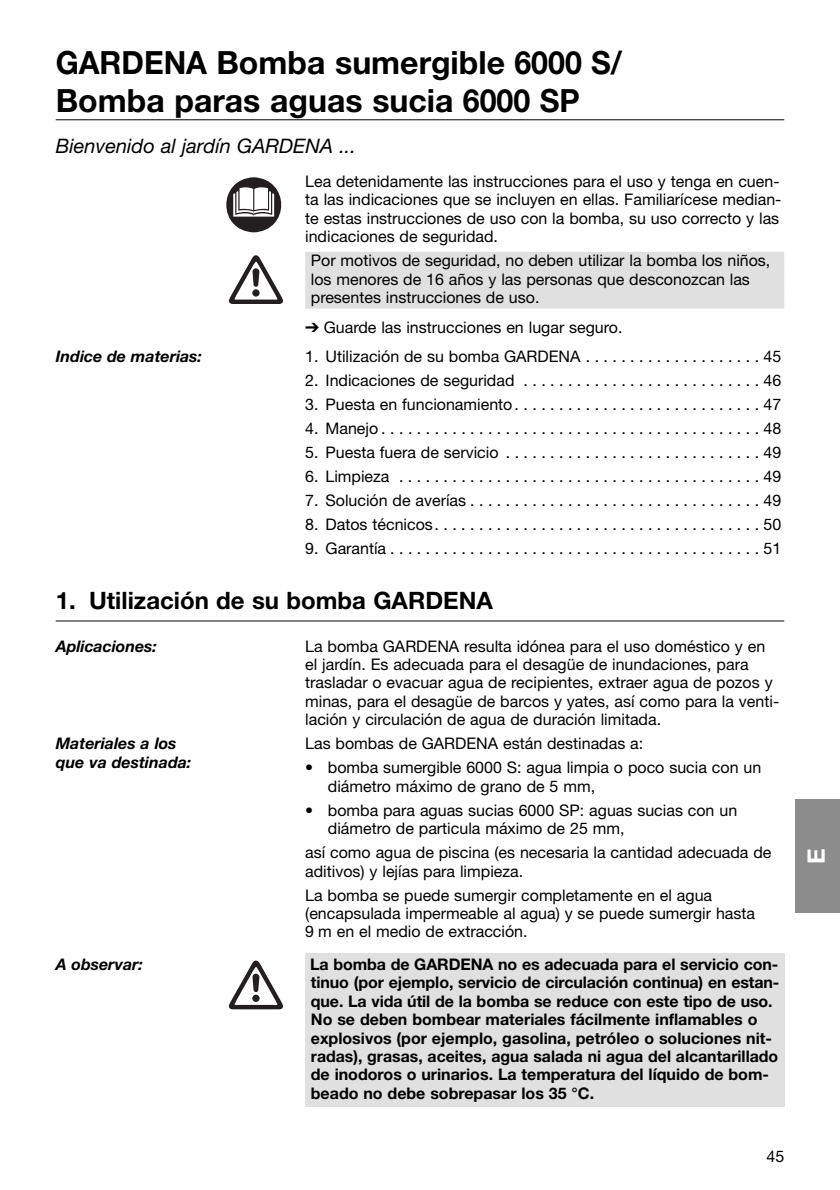
<style>
.page{position:relative;width:840px;height:1190px;background:#fff}
.page>*{position:absolute;margin:0;border:0;box-sizing:border-box;transform-origin:0 0}
.t1{font:700 32px/38.4px "Helvetica Neue";color:#000;scale:.95 1}
.t2{font:700 24px "Helvetica Neue";color:#000}
.t3{font:700 24px "Helvetica Neue";color:#fff}
.t4{font:italic 20px "Helvetica Neue";color:#000}
.t5{font:16px/18.4px "Helvetica Neue";color:#000}
.t6{font:700 16px/18.4px "Helvetica Neue";color:#000}
.t7{font:italic 700 16px "Helvetica Neue";color:#000}
</style>
<div class="page">
<div style="left:796px;top:799px;width:44px;height:113px;background:#8c8c8c"></div>
<div style="left:305px;top:953px;width:479px;height:154px;background:#e0e0e0"></div>
<div style="left:305px;top:252px;width:479px;height:20px;background:#e0e0e0"></div>
<div style="left:305px;top:270px;width:479px;height:20px;background:#e0e0e0"></div>
<div style="left:305px;top:289px;width:479px;height:20px;background:#e0e0e0"></div>
<hr style="left:56px;top:620px;width:728px;height:1px;background:#000">
<hr style="left:56px;top:119px;width:728px;height:1px;background:#000">
<svg style="left:228px;top:255px;width:55px;height:49px"></svg>
<svg style="left:228px;top:961px;width:55px;height:48px"></svg>
<svg style="left:226px;top:177px;width:56px;height:55px"></svg>
<h1 class="t1" style="left:56px;top:46px;width:598px">GARDENA Bomba sumergible 6000 S/<br>Bomba paras aguas sucia 6000 SP</h1>
<p class="t4" style="left:56px;top:139px;width:302px">Bienvenido al jardín GARDENA ...</p>
<p class="t5" style="left:305px;top:174px;width:478px">Lea detenidamente las instrucciones para el uso y tenga en cuen&shy;ta las indicaciones que se incluyen en ellas. Familiarícese median&shy;te estas instrucciones de uso con la bomba, su uso correcto y las indicaciones de seguridad.</p>
<p class="t5" style="left:311px;top:253px;width:461px">Por motivos de seguridad, no deben utilizar la bomba los niños, los menores de 16 años y las personas que desconozcan las presentes instrucciones de uso.</p>
<p class="t5" style="left:305px;top:319px;width:319px">➔ Guarde las instrucciones en lugar seguro.</p>
<p class="t7" style="left:56px;top:351px;width:148px">Indice de materias:</p>
<p class="t5" style="left:305px;top:349px;width:478px">1. Utilización de su bomba GARDENA . . . . . . . . . . . . . . . . . . . . 45</p>
<p class="t5" style="left:305px;top:373px;width:478px">2. Indicaciones de seguridad . . . . . . . . . . . . . . . . . . . . . . . . . . . 46</p>
<p class="t5" style="left:305px;top:397px;width:478px">3. Puesta en funcionamiento. . . . . . . . . . . . . . . . . . . . . . . . . . . . 47</p>
<p class="t5" style="left:305px;top:421px;width:478px">4. Manejo . . . . . . . . . . . . . . . . . . . . . . . . . . . . . . . . . . . . . . . . . . . 48</p>
<p class="t5" style="left:305px;top:445px;width:478px">5. Puesta fuera de servicio . . . . . . . . . . . . . . . . . . . . . . . . . . . . . 49</p>
<p class="t5" style="left:305px;top:469px;width:478px">6. Limpieza . . . . . . . . . . . . . . . . . . . . . . . . . . . . . . . . . . . . . . . . . 49</p>
<p class="t5" style="left:305px;top:493px;width:478px">7. Solución de averías . . . . . . . . . . . . . . . . . . . . . . . . . . . . . . . . . 49</p>
<p class="t5" style="left:305px;top:517px;width:478px">8. Datos técnicos. . . . . . . . . . . . . . . . . . . . . . . . . . . . . . . . . . . . . 50</p>
<p class="t5" style="left:305px;top:541px;width:478px">9. Garantía . . . . . . . . . . . . . . . . . . . . . . . . . . . . . . . . . . . . . . . . . . 51</p>
<h2 class="t2" style="left:56px;top:592px;width:439px">1. Utilización de su bomba GARDENA</h2>
<p class="t7" style="left:56px;top:640px;width:103px">Aplicaciones:</p>
<p class="t5" style="left:305px;top:638px;width:476px">La bomba GARDENA resulta idónea para el uso doméstico y en el jardín. Es adecuada para el desagüe de inundaciones, para trasladar o evacuar agua de recipientes, extraer agua de pozos y minas, para el desagüe de barcos y yates, así como para la venti&shy;lación y circulación de agua de duración limitada.</p>
<p class="t7" style="left:56px;top:738px;width:122px">Materiales a los</p>
<p class="t5" style="left:305px;top:736px;width:340px">Las bombas de GARDENA están destinadas a:</p>
<p class="t7" style="left:56px;top:756px;width:137px">que va destinada:</p>
<p class="t5" style="left:328px;top:760px;width:435px;text-indent:-23px">• bomba sumergible 6000 S: agua limpia o poco sucia con un diámetro máximo de grano de 5 mm,</p>
<p class="t5" style="left:328px;top:802px;width:411px;text-indent:-23px">• bomba para aguas sucias 6000 SP: aguas sucias con un diámetro de particula máximo de 25 mm,</p>
<p class="t5" style="left:305px;top:845px;width:468px">así como agua de piscina (es necesaria la cantidad adecuada de aditivos) y lejías para limpieza.</p>
<p class="t5" style="left:305px;top:887px;width:451px">La bomba se puede sumergir completamente en el agua (encapsulada impermeable al agua) y se puede sumergir hasta<br>9 m en el medio de extracción.</p>
<p class="t7" style="left:56px;top:959px;width:89px">A observar:</p>
<p class="t6" style="left:310px;top:957px;width:471px">La bomba de GARDENA no es adecuada para el servicio con&shy;tinuo (por ejemplo, servicio de circulación continua) en estan&shy;que. La vida útil de la bomba se reduce con este tipo de uso.<br>No se deben bombear materiales fácilmente inflamables o explosivos (por ejemplo, gasolina, petróleo o soluciones nit&shy;radas), grasas, aceites, agua salada ni agua del alcantarillado de inodoros o urinarios. La temperatura del líquido de bom&shy;beado no debe sobrepasar los 35 °C.</p>
<p class="t5" style="left:766px;top:1149px;width:19px">45</p>
<h2 class="t3" style="left:808px;top:864px;width:17px;rotate:-90deg">E</h2>
</div>
